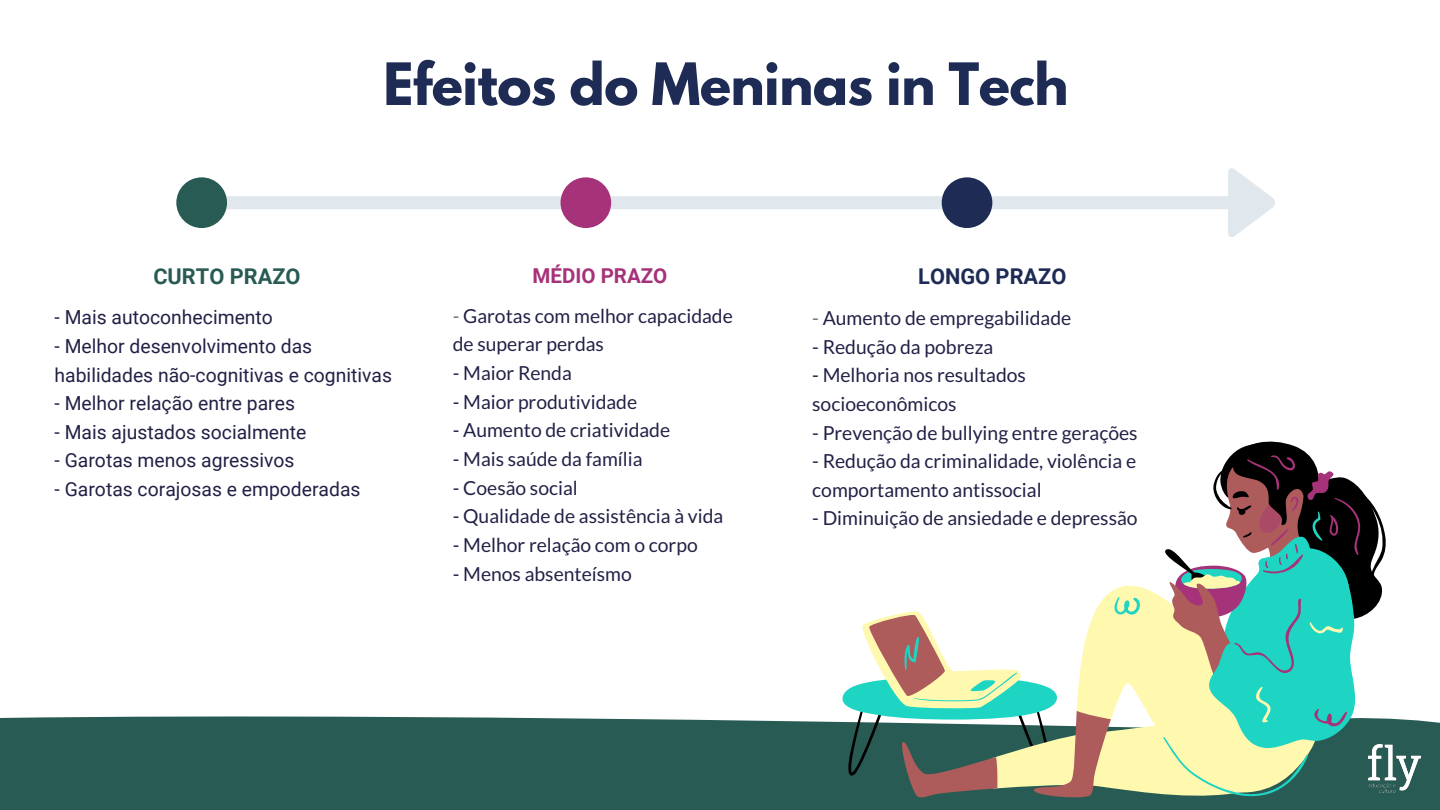
<style>
.page{position:relative;width:1440px;height:810px;background:#fff}
.page>*{position:absolute;margin:0;border:0;box-sizing:border-box;transform-origin:0 0}
.t1{font:700 51.7px "League Spartan";letter-spacing:-.01em;color:#1e2b54}
.t2{font:700 21.8px "Roboto";color:#285b53}
.t3{font:700 21.8px "Roboto";color:#1e2b54}
.t4{font:700 20.5px "Roboto";color:#a63279}
.t5{font:19.3px/28.6px "Lato";color:#212147}
.t6{font:19.3px/28.6px "Roboto";color:#212147}
.s1{color:#66757f}
</style>
<div class="page">
<svg style="left:177px;top:168px;width:1098px;height:69px"></svg>
<div style="left:561px;top:177px;width:50px;height:51px;background:#a63279;border-radius:50%"></div>
<div style="left:176px;top:177px;width:51px;height:51px;background:#285b53;border-radius:50%"></div>
<div style="left:942px;top:177px;width:50px;height:51px;background:#1e2b54;border-radius:50%"></div>
<div style="left:0;top:716px;width:1440px;height:94px;background:#285b53"></div>
<svg style="left:842px;top:441px;width:544px;height:369px"></svg>
<img style="left:1368px;top:744px;width:53px;height:48px">
<p class="t2" style="left:153px;top:264px;width:149px">CURTO PRAZO</p>
<p class="t1" style="left:383px;top:58px;width:687px">Efeitos do Meninas in Tech</p>
<p class="t4" style="left:533px;top:264px;width:136px">MÉDIO PRAZO</p>
<p class="t3" style="left:918px;top:264px;width:150px">LONGO PRAZO</p>
<p class="t6" style="left:55px;top:303px;width:220px">- Mais autoconhecimento</p>
<p class="t6" style="left:55px;top:332px;width:339px">- Melhor desenvolvimento das habilidades não-cognitivas e cognitivas</p>
<p class="t6" style="left:55px;top:389px;width:242px">- Melhor relação entre pares</p>
<p class="t6" style="left:55px;top:418px;width:253px">- Mais ajustados socialmente</p>
<p class="t6" style="left:55px;top:446px;width:241px">- Garotas menos agressivos</p>
<p class="t6" style="left:55px;top:475px;width:307px">- Garotas corajosas e empoderadas</p>
<p class="t5" style="left:453px;top:301px;width:282px"><span class="s1">-</span> Garotas com melhor capacidade de superar perdas</p>
<p class="t5" style="left:453px;top:358px;width:121px">- Maior Renda</p>
<p class="t5" style="left:453px;top:387px;width:186px">- Maior produtividade</p>
<p class="t5" style="left:453px;top:416px;width:219px">- Aumento de criatividade</p>
<p class="t5" style="left:453px;top:444px;width:191px">- Mais saúde da família</p>
<p class="t5" style="left:453px;top:473px;width:126px">- Coesão social</p>
<p class="t5" style="left:453px;top:502px;width:272px">- Qualidade de assistência à vida</p>
<p class="t5" style="left:453px;top:530px;width:246px">- Melhor relação com o corpo</p>
<p class="t5" style="left:453px;top:559px;width:181px">- Menos absenteísmo</p>
<p class="t5" style="left:812px;top:304px;width:261px"><span class="s1">-</span> Aumento de empregabilidade</p>
<p class="t5" style="left:812px;top:332px;width:183px">- Redução da pobreza</p>
<p class="t5" style="left:812px;top:361px;width:215px">- Melhoria nos resultados socioeconômicos</p>
<p class="t5" style="left:812px;top:418px;width:327px">- Prevenção de bullying entre gerações</p>
<p class="t5" style="left:812px;top:446px;width:325px">- Redução da criminalidade, violência e comportamento antissocial</p>
<p class="t5" style="left:812px;top:504px;width:327px">- Diminuição de ansiedade e depressão</p>
</div>
